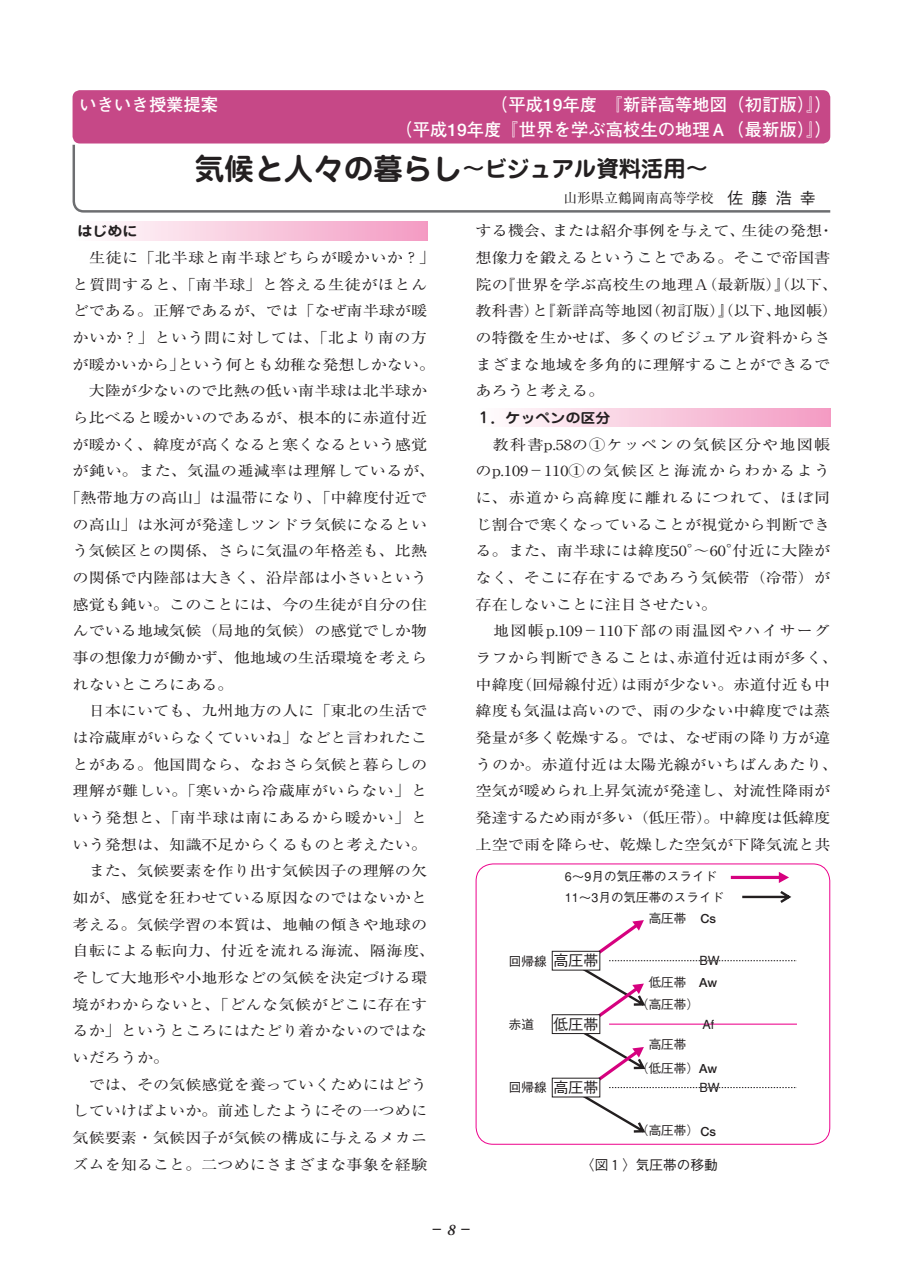
<style>
.page{position:relative;width:903px;height:1276px;background:#fff}
.page>*{position:absolute;margin:0;border:0;box-sizing:border-box;transform-origin:0 0}
.t1{font:700 22.4px "Jun 501";color:#231f20}
.t2{font:700 17.32px/24.8px "Futo Go B101";color:#fff;text-align:right}
.t3{font:500 15.05px "Gothic BBB";color:#231f20}
.t4{font:500 14.88px "Ryumin";color:#231f20}
.t5{font:14.53px/26.6px "Ryumin";color:#231f20;scale:1.11 1}
.t6{font:14.53px "Ryumin";letter-spacing:.03em;color:#231f20;scale:1.11 1}
.t7{font:14.53px "Ryumin";letter-spacing:.025em;color:#231f20;scale:1.11 1}
.t8{font:13.65px "Ryumin";color:#231f20}
.t9{font:700 13.65px "Jun 501";color:#231f20;scale:1.1 1}
.t10{font:500 13.65px "Gothic BBB";color:#231f20}
.t11{font:500 12.6px/20.5px "Gothic BBB";color:#231f20}
.t12{font:700 12.6px "Futo Go B101";color:#231f20}
.s1{font-size:29.75px}
.s2{font-family:"Gothic BBB";font-weight:500;font-size:16.1px}
.s3{font-size:15.05px}
.s4{font-style:inherit}
.s5{font-family:"Futo Go B101";font-weight:700}
</style>
<div class="page">
<svg style="left:72px;top:142px;width:759px;height:71px"></svg>
<div style="left:73px;top:90px;width:757px;height:53px;background:#c64887;border-radius:7px"></div>
<div style="left:73px;top:221px;width:354px;height:19px;background:linear-gradient(to right,#fefefd,#f39cc3)"></div>
<div style="left:476px;top:408px;width:354px;height:19px;background:linear-gradient(to right,#fefefd,#f39cc3)"></div>
<div style="left:552px;top:951px;width:48px;height:19px;border:1px solid #231f20"></div>
<svg style="left:579px;top:872px;width:218px;height:147px"></svg>
<div style="left:552px;top:1015px;width:48px;height:18px;background:#fff"></div>
<div style="left:552px;top:1014px;width:48px;height:20px;border:1px solid #231f20"></div>
<hr style="left:609px;top:1023px;width:188px;height:1px;background:#ed028c">
<svg style="left:579px;top:1028px;width:218px;height:105px"></svg>
<div style="left:476px;top:863px;width:354px;height:282px;border:1px solid #ed028c;border-radius:17px"></div>
<p class="t2" style="left:79px;top:95px;width:140px">いきいき授業提案</p>
<p class="t2" style="left:396px;top:95px;width:437px">（平成19年度　『新詳高等地図（初訂版）』）<br>（平成19年度『世界を学ぶ高校生の地理Ａ（最新版）』）</p>
<h1 class="t1" style="left:195px;top:160px;width:515px"><span class="s1">気候と人々の暮らし</span>～ビジュアル資料活用～</h1>
<p class="t9" style="left:78px;top:226px;width:56px">はじめに</p>
<p class="t6" style="left:73px;top:252px;width:328px">　生徒に「北半球と南半球どちらが暖かいか？」</p>
<p class="t7" style="left:73px;top:279px;width:321px">と質問すると、「南半球」と答える生徒がほとん</p>
<p class="t5" style="left:73px;top:299px;width:321px">どである。正解であるが、では「なぜ南半球が暖</p>
<p class="t6" style="left:73px;top:332px;width:321px">かいか？」という問に対しては、「北より南の方</p>
<p class="t5" style="left:73px;top:353px;width:328px">が暖かいから」という何とも幼稚な発想しかない。</p>
<p class="t5" style="left:73px;top:379px;width:321px">　大陸が少ないので比熱の低い南半球は北半球か</p>
<p class="t5" style="left:73px;top:406px;width:321px">ら比べると暖かいのであるが、根本的に赤道付近</p>
<p class="t5" style="left:73px;top:433px;width:321px">が暖かく、緯度が高くなると寒くなるという感覚</p>
<p class="t6" style="left:73px;top:465px;width:328px">が鈍い。また、気温の逓減率は理解しているが、</p>
<p class="t5" style="left:64px;top:486px;width:328px">「熱帯地方の高山」は温帯になり、「中緯度付近で</p>
<p class="t5" style="left:73px;top:513px;width:321px">の高山」は氷河が発達しツンドラ気候になるとい</p>
<p class="t5" style="left:73px;top:539px;width:321px">う気候区との関係、さらに気温の年格差も、比熱</p>
<p class="t5" style="left:73px;top:566px;width:321px">の関係で内陸部は大きく、沿岸部は小さいという</p>
<p class="t5" style="left:73px;top:593px;width:321px">感覚も鈍い。このことには、今の生徒が自分の住</p>
<p class="t5" style="left:73px;top:619px;width:321px">んでいる地域気候（局地的気候）の感覚でしか物</p>
<p class="t5" style="left:73px;top:646px;width:321px">事の想像力が働かず、他地域の生活環境を考えら</p>
<p class="t5" style="left:73px;top:673px;width:147px">れないところにある。</p>
<p class="t5" style="left:73px;top:699px;width:321px">　日本にいても、九州地方の人に「東北の生活で</p>
<p class="t5" style="left:73px;top:726px;width:321px">は冷蔵庫がいらなくていいね」などと言われたこ</p>
<p class="t5" style="left:73px;top:753px;width:321px">とがある。他国間なら、なおさら気候と暮らしの</p>
<p class="t7" style="left:73px;top:785px;width:321px">理解が難しい。「寒いから冷蔵庫がいらない」と</p>
<p class="t7" style="left:73px;top:812px;width:321px">いう発想と、「南半球は南にあるから暖かい」と</p>
<p class="t5" style="left:73px;top:833px;width:321px">いう発想は、知識不足からくるものと考えたい。</p>
<p class="t5" style="left:73px;top:859px;width:321px">　また、気候要素を作り出す気候因子の理解の欠</p>
<p class="t5" style="left:73px;top:886px;width:321px">如が、感覚を狂わせている原因なのではないかと</p>
<p class="t5" style="left:73px;top:913px;width:321px">考える。気候学習の本質は、地軸の傾きや地球の</p>
<p class="t6" style="left:73px;top:945px;width:328px">自転による転向力、付近を流れる海流、隔海度、</p>
<p class="t5" style="left:73px;top:966px;width:321px">そして大地形や小地形などの気候を決定づける環</p>
<p class="t7" style="left:73px;top:999px;width:321px">境がわからないと、「どんな気候がどこに存在す</p>
<p class="t5" style="left:73px;top:1019px;width:321px">るか」というところにはたどり着かないのではな</p>
<p class="t5" style="left:73px;top:1046px;width:89px">いだろうか。</p>
<p class="t5" style="left:73px;top:1073px;width:321px">　では、その気候感覚を養っていくためにはどう</p>
<p class="t5" style="left:73px;top:1099px;width:321px">していけばよいか。前述したようにその一つめに</p>
<p class="t5" style="left:73px;top:1126px;width:321px">気候要素・気候因子が気候の構成に与えるメカニ</p>
<p class="t5" style="left:73px;top:1153px;width:321px">ズムを知ること。二つめにさまざまな事象を経験</p>
<p class="t8" style="left:564px;top:192px;width:254px">山形県立鶴岡南高等学校　<span class="s2">佐藤浩幸</span></p>
<p class="t5" style="left:476px;top:219px;width:328px">する機会、または紹介事例を与えて、生徒の発想・想像力を鍛えるということである。そこで帝国書院の『世界を学ぶ高校生の地理Ａ（最新版）』（以下、教科書）と『新詳高等地図（初訂版）』（以下、地図帳）の特徴を生かせば、多くのビジュアル資料からさまざまな地域を多角的に理解することができるであろうと考える。</p>
<p class="t5" style="left:475px;top:433px;width:328px">　教科書p.58の①ケッペンの気候区分や地図帳のp.109－110①の気候区と海流からわかるように、赤道から高緯度に離れるにつれて、ほぼ同じ割合で寒くなっていることが視覚から判断できる。また、南半球には緯度50°～60°付近に大陸がなく、そこに存在するであろう気候帯（冷帯）が存在しないことに注目させたい。<br>　地図帳p.109－110下部の雨温図やハイサーグラフから判断できることは、赤道付近は雨が多く、中緯度（回帰線付近）は雨が少ない。赤道付近も中緯度も気温は高いので、雨の少ない中緯度では蒸発量が多く乾燥する。では、なぜ雨の降り方が違うのか。赤道付近は太陽光線がいちばんあたり、空気が暖められ上昇気流が発達し、対流性降雨が発達するため雨が多い（低圧帯）。中緯度は低緯度上空で雨を降らせ、乾燥した空気が下降気流と共</p>
<p class="t9" style="left:476px;top:412px;width:124px">１．ケッペンの区分</p>
<p class="t11" style="left:565px;top:868px;width:161px">6～9月の気圧帯のスライド<br>11～3月の気圧帯のスライド</p>
<p class="t11" style="left:649px;top:910px;width:39px">高圧帯</p>
<p class="t12" style="left:700px;top:914px;width:17px">Cs</p>
<p class="t11" style="left:509px;top:952px;width:91px">回帰線<span class="s3">高圧帯</span></p>
<p class="t11" style="left:700px;top:952px;width:22px">B<span class="s4">W</span></p>
<p class="t11" style="left:649px;top:973px;width:39px">低圧帯</p>
<p class="t12" style="left:699px;top:977px;width:20px">Aw</p>
<p class="t11" style="left:636px;top:996px;width:64px">（高圧帯）</p>
<p class="t11" style="left:509px;top:1016px;width:27px">赤道</p>
<p class="t3" style="left:554px;top:1018px;width:46px">低圧帯</p>
<p class="t11" style="left:702px;top:1016px;width:13px">Af</p>
<p class="t11" style="left:649px;top:1036px;width:39px">高圧帯</p>
<p class="t11" style="left:636px;top:1059px;width:83px">（低圧帯）<span class="s5">Aw</span></p>
<p class="t11" style="left:509px;top:1079px;width:91px">回帰線<span class="s3">高圧帯</span></p>
<p class="t11" style="left:700px;top:1078px;width:22px">B<span class="s4">W</span></p>
<p class="t11" style="left:636px;top:1122px;width:81px">（高圧帯）<span class="s5">Cs</span></p>
<p class="t10" style="left:581px;top:1159px;width:138px">〈図１〉気圧帯の移動</p>
<p class="t4" style="left:430px;top:1224px;width:45px">－ －</p>
</div>
